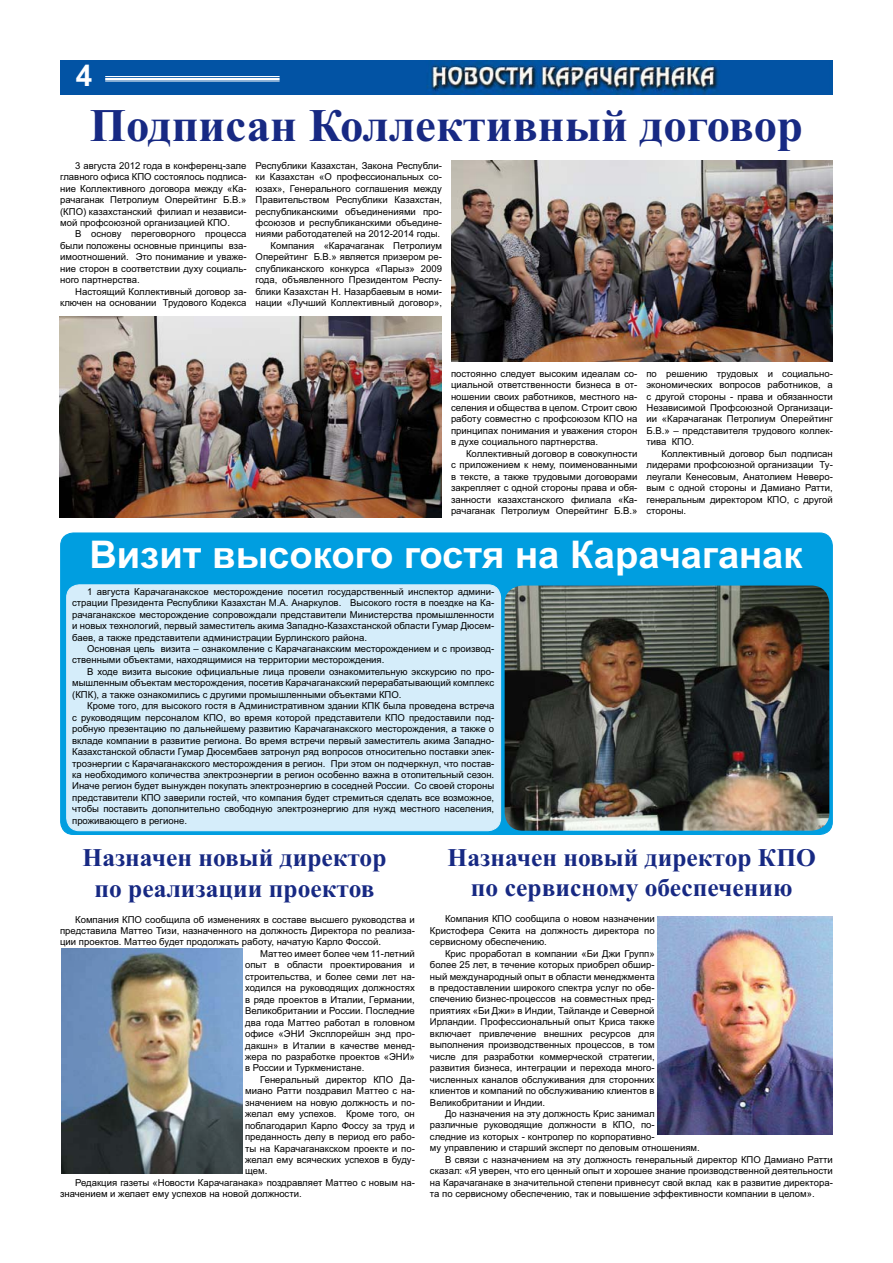
<style>
.page{position:relative;width:893px;height:1263px;background:#fff}
.page>*{position:absolute;margin:0;border:0;box-sizing:border-box;transform-origin:0 0}
.t1{font:700 46.65px "Times New Roman";color:#172983}
.t2{font:700 38.1px "Arial";color:#fff}
.t3{font:700 29.7px "Arial";color:#fff}
.t4{font:700 25.5px/30.6px "Times New Roman";color:#172983;text-align:center}
.t5{font:9.6px/11.4px "Arial";color:#000;text-align:justify}
</style>
<div class="page">
<div style="left:61px;top:533px;width:771px;height:301px;background:#009ee0;border-radius:13px"></div>
<div style="left:67px;top:585px;width:433px;height:246px;background:#d5edfa;border-radius:13px"></div>
<div style="left:66px;top:584px;width:435px;height:247px;border:1px solid #d5edfa;border-radius:13px"></div>
<img style="left:60px;top:60px;width:772px;height:35px">
<hr style="left:105px;top:76px;width:174px;height:1px;background:#fff">
<hr style="left:105px;top:80px;width:174px;height:2px;background:#fff">
<hr style="left:105px;top:78px;width:174px;height:2px;background:#fff">
<img style="left:451px;top:161px;width:381px;height:201px">
<img style="left:59px;top:317px;width:382px;height:201px">
<img style="left:657px;top:916px;width:175px;height:218px">
<img style="left:62px;top:948px;width:180px;height:226px">
<img style="left:504px;top:586px;width:325px;height:245px;border-radius:18px">
<h3 class="t3" style="left:76px;top:59px;width:18px">4</h3>
<h1 class="t1" style="left:90px;top:98px;width:714px">Подписан Коллективный договор</h1>
<p class="t5" style="left:255px;top:160px;width:188px;text-align:right">Республики Казахстан, Закона Республи&shy;ки Казахстан «О профессиональных со&shy;юзах», Генерального соглашения между Правительством Республики Казахстан, республиканскими объединениями про&shy;фсоюзов и республиканскими объедине&shy;ниями работодателей на 2012-2014 годы.<br>Компания «Карачаганак Петролиум Оперейтинг Б.В.» является призером ре&shy;спубликанского конкурса «Парыз» 2009 года, объявленного Президентом Респу&shy;блики Казахстан Н. Назарбаевым в номи&shy;нации «Лучший Коллективный договор»,</p>
<p class="t5" style="left:60px;top:160px;width:188px;text-indent:15px">3 августа 2012 года в конференц-зале главного офиса КПО состоялось подписа&shy;ние Коллективного договора между «Ка&shy;рачаганак Петролиум Оперейтинг Б.В.» (КПО) казахстанский филиал и независи&shy;мой профсоюзной организацией КПО.</p>
<p class="t5" style="left:60px;top:228px;width:188px;text-indent:15px">В основу переговорного процесса были положены основные принципы вза&shy;имоотношений. Это понимание и уваже&shy;ние сторон в соответствии духу социаль&shy;ного партнерства.</p>
<p class="t5" style="left:60px;top:286px;width:188px;text-align:right">Настоящий Коллективный договор за&shy;ключен на основании Трудового Кодекса</p>
<p class="t5" style="left:451px;top:368px;width:188px">постоянно следует высоким идеалам со&shy;циальной ответственности бизнеса в от&shy;ношении своих работников, местного на&shy;селения и общества в целом. Строит свою работу совместно с профсоюзом КПО на принципах понимания и уважения сторон в духе социального партнерства.</p>
<p class="t5" style="left:451px;top:448px;width:188px;text-indent:15px">Коллективный договор в совокупности с приложением к нему, поименованными в тексте, а также трудовыми договорами закрепляет с одной стороны права и обя&shy;занности казахстанского филиала «Ка&shy;рачаганак Петролиум Оперейтинг Б.В.»</p>
<p class="t5" style="left:646px;top:368px;width:188px">по решению трудовых и социально&shy;экономических вопросов работников, а с другой стороны - права и обязанности Независимой Профсоюзной Организаци&shy;ии «Карачаганак Петролиум Оперейтинг Б.В.» – представителя трудового коллек&shy;тива КПО.</p>
<p class="t5" style="left:646px;top:448px;width:188px;text-indent:15px">Коллективный договор был подписан лидерами профсоюзной организации Ту&shy;леугали Кенесовым, Анатолием Неверо&shy;вым с одной стороны и Дамиано Ратти, генеральным директором КПО, с другой стороны.</p>
<h2 class="t2" style="left:89px;top:533px;width:714px">Визит высокого гостя на Карачаганак</h2>
<p class="t5" style="left:72px;top:586px;width:423px;text-indent:15px">1 августа Карачаганакское месторождение посетил государственный инспектор админи&shy;страции Президента Республики Казахстан М.А. Анаркулов. Высокого гостя в поездке на Ка&shy;рачаганакское месторождение сопровождали представители Министерства промышленности и новых технологий, первый заместитель акима Западно-Казахстанской области Гумар Дюсем&shy;баев, а также представители администрации Бурлинского района.</p>
<p class="t5" style="left:72px;top:643px;width:423px;text-indent:15px">Основная цель визита – ознакомление с Карачаганакским месторождением и с производ&shy;ственными объектами, находящимися на территории месторождения.</p>
<p class="t5" style="left:72px;top:666px;width:423px;text-indent:15px">В ходе визита высокие официальные лица провели ознакомительную экскурсию по про&shy;мышленным объектам месторождения, посетив Карачаганакский перерабатывающий комплекс (КПК), а также ознакомились с другими промышленными объектами КПО.</p>
<p class="t5" style="left:72px;top:700px;width:423px;text-indent:15px">Кроме того, для высокого гостя в Административном здании КПК была проведена встреча с руководящим персоналом КПО, во время которой представители КПО предоставили под&shy;робную презентацию по дальнейшему развитию Карачаганакского месторождения, а также о вкладе компании в развитие региона. Во время встречи первый заместитель акима Западно-Казахстанской области Гумар Дюсембаев затронул ряд вопросов относительно поставки элек&shy;троэнергии с Карачаганакского месторождения в регион. При этом он подчеркнул, что постав&shy;ка необходимого количества электроэнергии в регион особенно важна в отопительный сезон.<br>Иначе регион будет вынужден покупать электроэнергию в соседней России. Со своей стороны представители КПО заверили гостей, что компания будет стремиться сделать все возможное, чтобы поставить дополнительно свободную электроэнергию для нужд местного населения, проживающего в регионе.</p>
<h3 class="t4" style="left:82px;top:842px;width:305px">Назначен новый директор по реализации проектов</h3>
<h3 class="t4" style="left:447px;top:842px;width:370px">Назначен новый директор КПО по сервисному обеспечению</h3>
<p class="t5" style="left:75px;top:914px;width:341px">Компания КПО сообщила об изменениях в составе высшего руководства и</p>
<p class="t5" style="left:60px;top:925px;width:356px">представила Маттео Тизи, назначенного на должность Директора по реализа-</p>
<p class="t5" style="left:60px;top:936px;width:322px">ции проектов. Маттео будет продолжать работу, начатую Карло Фоссой.</p>
<p class="t5" style="left:260px;top:948px;width:156px">Маттео имеет более чем 11-летний</p>
<p class="t5" style="left:245px;top:959px;width:171px">опыт в области проектирования и</p>
<p class="t5" style="left:245px;top:971px;width:171px">строительства, и более семи лет на-</p>
<p class="t5" style="left:245px;top:982px;width:171px">ходился на руководящих должностях</p>
<p class="t5" style="left:245px;top:994px;width:171px">в ряде проектов в Италии, Германии,</p>
<p class="t5" style="left:245px;top:1005px;width:171px">Великобритании и России. Последние</p>
<p class="t5" style="left:245px;top:1017px;width:171px">два года Маттео работал в головном</p>
<p class="t5" style="left:245px;top:1028px;width:171px">офисе «ЭНИ Эксплорейшн энд про-</p>
<p class="t5" style="left:245px;top:1040px;width:171px">дакшн» в Италии в качестве менед-</p>
<p class="t5" style="left:245px;top:1051px;width:171px">жера по разработке проектов «ЭНИ»</p>
<p class="t5" style="left:245px;top:1062px;width:121px">в России и Туркменистане.</p>
<p class="t5" style="left:260px;top:1074px;width:156px">Генеральный директор КПО Да-</p>
<p class="t5" style="left:245px;top:1085px;width:171px">миано Ратти поздравил Маттео с на-</p>
<p class="t5" style="left:245px;top:1097px;width:171px">значением на новую должность и по-</p>
<p class="t5" style="left:245px;top:1108px;width:171px">желал ему успехов. Кроме того, он</p>
<p class="t5" style="left:245px;top:1120px;width:171px">поблагодарил Карло Фоссу за труд и</p>
<p class="t5" style="left:245px;top:1131px;width:171px">преданность делу в период его рабо-</p>
<p class="t5" style="left:245px;top:1143px;width:171px">ты на Карачаганакском проекте и по-</p>
<p class="t5" style="left:245px;top:1154px;width:171px">желал ему всяческих успехов в буду-</p>
<p class="t5" style="left:245px;top:1165px;width:24px">щем.</p>
<p class="t5" style="left:75px;top:1177px;width:341px">Редакция газеты «Новости Карачаганака» поздравляет Маттео с новым на-</p>
<p class="t5" style="left:60px;top:1188px;width:243px">значением и желает ему успехов на новой должности.</p>
<p class="t5" style="left:430px;top:913px;width:226px;text-indent:15px">Компания КПО сообщила о новом назначении Кристофера Секита на должность директора по сервисному обеспечению.</p>
<p class="t5" style="left:430px;top:948px;width:226px;text-indent:15px">Крис проработал в компании «Би Джи Групп» более 25 лет, в течение которых приобрел обшир&shy;ный международный опыт в области менеджмента в предоставлении широкого спектра услуг по обе&shy;спечению бизнес-процессов на совместных пред&shy;приятиях «Би Джи» в Индии, Тайланде и Северной Ирландии. Профессиональный опыт Криса также включает привлечение внешних ресурсов для выполнения производственных процессов, в том числе для разработки коммерческой стратегии, развития бизнеса, интеграции и перехода много&shy;численных каналов обслуживания для сторонних клиентов и компаний по обслуживанию клиентов в Великобритании и Индии.</p>
<p class="t5" style="left:445px;top:1108px;width:211px">До назначения на эту должность Крис занимал</p>
<p class="t5" style="left:430px;top:1119px;width:226px">различные руководящие должности в КПО, по-</p>
<p class="t5" style="left:430px;top:1131px;width:226px">следние из которых - контролер по корпоративно-</p>
<p class="t5" style="left:430px;top:1142px;width:271px">му управлению и старший эксперт по деловым отношениям.</p>
<p class="t5" style="left:445px;top:1154px;width:389px">В связи с назначением на эту должность генеральный директор КПО Дамиано Ратти</p>
<p class="t5" style="left:430px;top:1165px;width:404px">сказал: «Я уверен, что его ценный опыт и хорошее знание производственной деятельности</p>
<p class="t5" style="left:430px;top:1177px;width:404px">на Карачаганаке в значительной степени привнесут свой вклад как в развитие директора-</p>
<p class="t5" style="left:430px;top:1188px;width:386px">та по сервисному обеспечению, так и повышение эффективности компании в целом».</p>
</div>
